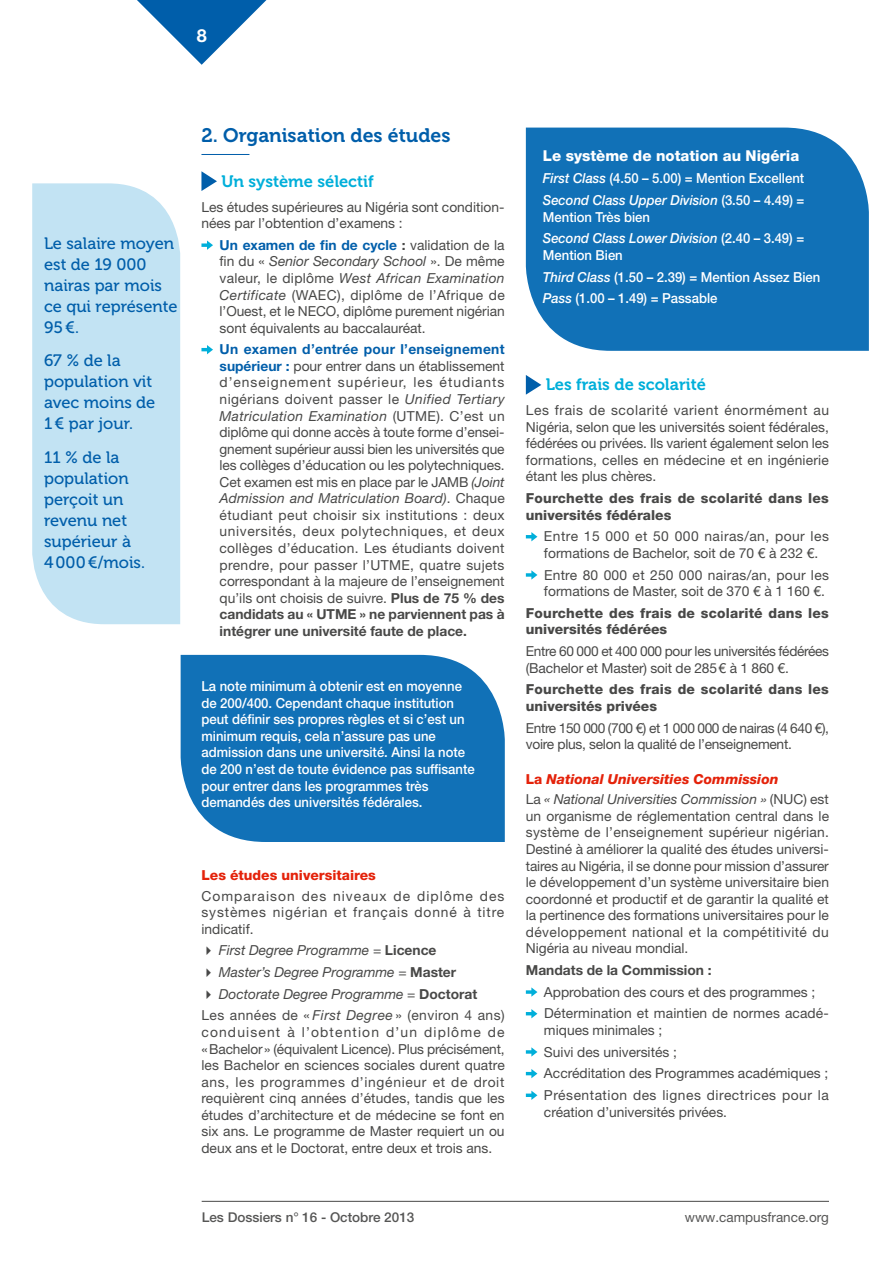
<style>
.page{position:relative;width:893px;height:1263px;background:#fff}
.page>*{position:absolute;margin:0;border:0;box-sizing:border-box;transform-origin:0 0}
.t1{font:19.5px "Museo 700";color:#005eaa}
.t2{font:700 18px "Helvetica Neue LT Std";color:#fff}
.t3{font:16.5px/21px "Museo 500";color:#005eaa}
.t4{font:16.5px "Museo 700";color:#00afda}
.t5{font:800 15px "Helvetica Neue LT Std";color:#fff}
.t6{font:13.8px/16.5px "Helvetica Neue LT Std";color:#484847;text-align:justify}
.t7{font:500 13.8px/16.5px "Helvetica Neue LT Std";color:#fff;scale:.95 1}
.t8{font:italic 13.8px/21.6px "Helvetica Neue LT Std";color:#484847}
.t9{font:800 13.8px/16.5px "Helvetica Neue LT Std";letter-spacing:.015em;color:#484847}
.t10{font:13.8px/16.5px "Helvetica Neue LT Std";letter-spacing:-.02em;color:#484847}
.t11{font:13.8px/16.5px "Helvetica Neue LT Std";letter-spacing:-.025em;color:#484847}
.t12{font:800 13.8px "Helvetica Neue LT Std";color:#e4220a}
.t13{font:700 13.8px "Helvetica Neue LT Std";color:#484847}
.t14{font:500 13.5px "Helvetica Neue LT Std";color:#565655}
.t15{font:13.5px "Helvetica Neue LT Std";color:#565655}
.s1{font-weight:700;color:#005eaa}
.s2{font-weight:700}
.s3{font-style:italic}
.s4{font-style:normal}
.s5{font-weight:700;font-style:normal}
.s6{font-weight:800;font-style:normal;color:#e4220a}
.s7{font-weight:800;color:#e4220a}
</style>
<div class="page">
<svg style="left:137px;top:0;width:130px;height:65px"></svg>
<hr style="left:202px;top:1201px;width:627px;height:1px;background:#484847">
<div style="left:32px;top:183px;width:148px;height:441px;background:#c2e3f3"></div>
<div style="left:181px;top:655px;width:324px;height:187px;background:#1171b7"></div>
<div style="left:526px;top:128px;width:343px;height:223px;background:#1171b7"></div>
<hr style="left:201px;top:154px;width:48px;height:1px;background:#005eaa">
<svg style="left:201px;top:171px;width:16px;height:20px"></svg>
<svg style="left:201px;top:241px;width:12px;height:9px"></svg>
<svg style="left:201px;top:345px;width:12px;height:9px"></svg>
<svg style="left:526px;top:375px;width:15px;height:20px"></svg>
<svg style="left:526px;top:532px;width:11px;height:9px"></svg>
<svg style="left:526px;top:570px;width:11px;height:10px"></svg>
<svg style="left:526px;top:987px;width:11px;height:10px"></svg>
<svg style="left:526px;top:1009px;width:11px;height:9px"></svg>
<svg style="left:526px;top:1047px;width:11px;height:9px"></svg>
<svg style="left:526px;top:1069px;width:11px;height:9px"></svg>
<svg style="left:526px;top:1091px;width:11px;height:9px"></svg>
<h2 class="t2" style="left:197px;top:25px;width:12px">8</h2>
<p class="t3" style="left:44px;top:233px;width:135px">Le salaire moyen est de 19 000 nairas par mois ce qui représente<br>95€.</p>
<p class="t3" style="left:44px;top:350px;width:113px">67 % de la population vit avec moins de<br>1€ par jour.</p>
<p class="t3" style="left:44px;top:447px;width:102px">11 % de la population perçoit un revenu net supérieur à<br>4000€/mois.</p>
<h1 class="t1" style="left:201px;top:125px;width:251px">2. Organisation des études</h1>
<p class="t4" style="left:221px;top:172px;width:154px">Un système sélectif</p>
<p class="t6" style="left:201px;top:198px;width:305px">Les études supérieures au Nigéria sont condition&shy;nées par l’obtention d’examens :</p>
<p class="t6" style="left:220px;top:236px;width:287px"><span class="s1">Un examen de fin de cycle</span> <span class="s2">:</span> validation de la fin du « <span class="s3">Senior Secondary School</span> ». De même valeur, le diplôme <span class="s3">West African Examination Certificate</span> (WAEC), diplôme de l’Afrique de l’Ouest, et le NECO, diplôme purement nigérian sont équivalents au baccalauréat.</p>
<p class="t6" style="left:220px;top:341px;width:287px"><span class="s1">Un examen d’entrée pour l’enseignement supérieur :</span> pour entrer dans un établissement d’enseignement supérieur, les étudiants nigérians doivent passer le <span class="s3">Unified Tertiary Matriculation Examination</span> (UTME). C’est un diplôme qui donne accès à toute forme d’ensei&shy;gnement supérieur aussi bien les universités que les collèges d’éducation ou les polytechniques.<br>Cet examen est mis en place par le JAMB <span class="s3">(Joint Admission and Matriculation Board)</span>. Chaque étudiant peut choisir six institutions : deux universités, deux polytechniques, et deux collèges d’éducation. Les étudiants doivent prendre, pour passer l’UTME, quatre sujets correspondant à la majeure de l’enseignement qu’ils ont choisis de suivre. <span class="s2">Plus de 75 % des candidats au « UTME » ne parviennent pas à intégrer une université faute de place.</span></p>
<p class="t7" style="left:201px;top:678px;width:289px">La note minimum à obtenir est en moyenne de 200/400. Cependant chaque institution peut définir ses propres règles et si c’est un minimum requis, cela n’assure pas une admission dans une université. Ainsi la note de 200 n’est de toute évidence pas suffisante pour entrer dans les programmes très demandés des universités fédérales.</p>
<p class="t12" style="left:201px;top:867px;width:176px">Les études universitaires</p>
<p class="t6" style="left:201px;top:887px;width:305px">Comparaison des niveaux de diplôme des systèmes nigérian et français donné à titre indicatif.</p>
<p class="t8" style="left:201px;top:939px;width:237px">✔ First Degree Programme <span class="s4">=</span> <span class="s5">Licence</span></p>
<p class="t8" style="left:201px;top:961px;width:256px">✔ Master’s Degree Programme <span class="s4">=</span> <span class="s5">Master</span></p>
<p class="t8" style="left:201px;top:983px;width:305px">✔ Doctorate Degree Programme <span class="s4">=</span> <span class="s5">Doctorat<br></span><span class="s4">Les années de «</span> First Degree <span class="s4">» (environ 4 ans)</span></p>
<p class="t6" style="left:201px;top:1023px;width:305px">conduisent à l’obtention d’un diplôme de «Bachelor» (équivalent Licence). Plus précisément, les Bachelor en sciences sociales durent quatre ans, les programmes d’ingénieur et de droit requièrent cinq années d’études, tandis que les études d’architecture et de médecine se font en six ans. Le programme de Master requiert un ou deux ans et le Doctorat, entre deux et trois ans.</p>
<p class="t5" style="left:543px;top:146px;width:258px">Le système de notation au Nigéria</p>
<p class="t7" style="left:543px;top:168px;width:277px;line-height:21.6px"><span class="s3">First Class</span> (4.50 – 5.00) = Mention Excellent<br><span class="s3">Second Class Upper Division</span> (3.50 – 4.49) =</p>
<p class="t7" style="left:543px;top:206px;width:277px;line-height:21.6px">Mention Très bien<br><span class="s3">Second Class Lower Division</span> (2.40 – 3.49) =</p>
<p class="t7" style="left:543px;top:244px;width:294px;line-height:21.6px">Mention Bien<br><span class="s3">Third Class</span> (1.50 – 2.39) = Mention Assez Bien<br><span class="s3">Pass</span> (1.00 – 1.49) = Passable</p>
<p class="t4" style="left:546px;top:375px;width:162px">Les frais de scolarité</p>
<p class="t6" style="left:526px;top:402px;width:305px">Les frais de scolarité varient énormément au Nigéria, selon que les universités soient fédérales, fédérées ou privées. Ils varient également selon les formations, celles en médecine et en ingénierie étant les plus chères.</p>
<p class="t9" style="left:526px;top:490px;width:304px">Fourchette des frais de scolarité dans les universités fédérales</p>
<p class="t6" style="left:544px;top:528px;width:286px">Entre 15 000 et 50 000 nairas/an, pour les formations de Bachelor, soit de 70 € à 232 €.</p>
<p class="t6" style="left:544px;top:566px;width:286px">Entre 80 000 et 250 000 nairas/an, pour les formations de Master, soit de 370 € à 1 160 €.</p>
<p class="t9" style="left:526px;top:605px;width:304px">Fourchette des frais de scolarité dans les universités fédérées</p>
<p class="t11" style="left:526px;top:643px;width:305px">Entre 60 000 et 400 000 pour les universités fédérées (Bachelor et Master) soit de 285€ à 1 860 €.</p>
<p class="t9" style="left:526px;top:681px;width:304px">Fourchette des frais de scolarité dans les universités privées</p>
<p class="t10" style="left:526px;top:719px;width:305px">Entre 150 000 (700 €) et 1 000 000 de nairas (4 640 €), voire plus, selon la qualité de l’enseignement.</p>
<p class="t8" style="left:526px;top:768px;width:304px;line-height:20.9px"><span class="s6">La</span> <span class="s7">National Universities Commission<br></span><span class="s4">La</span> « National Universities Commission » <span class="s4">(NUC) est</span></p>
<p class="t6" style="left:526px;top:807px;width:305px">un organisme de réglementation central dans le système de l’enseignement supérieur nigérian.<br>Destiné à améliorer la qualité des études universi&shy;taires au Nigéria, il se donne pour mission d’assurer le développement d’un système universitaire bien coordonné et productif et de garantir la qualité et la pertinence des formations universitaires pour le développement national et la compétitivité du Nigéria au niveau mondial.</p>
<p class="t13" style="left:526px;top:961px;width:187px">Mandats de la Commission :</p>
<p class="t6" style="left:544px;top:981px;width:286px;line-height:21.6px">Approbation des cours et des programmes ;<br>Détermination et maintien de normes acadé-</p>
<p class="t6" style="left:544px;top:1019px;width:286px;line-height:21.6px;text-align:left">miques minimales ;<br>Suivi des universités ;<br>Accréditation des Programmes académiques ; Présentation des lignes directrices pour la</p>
<p class="t6" style="left:544px;top:1103px;width:185px">création d’universités privées.</p>
<p class="t14" style="left:202px;top:1209px;width:214px">Les Dossiers n° 16 - Octobre 2013</p>
<p class="t15" style="left:685px;top:1209px;width:146px">www.campusfrance.org</p>
</div>
